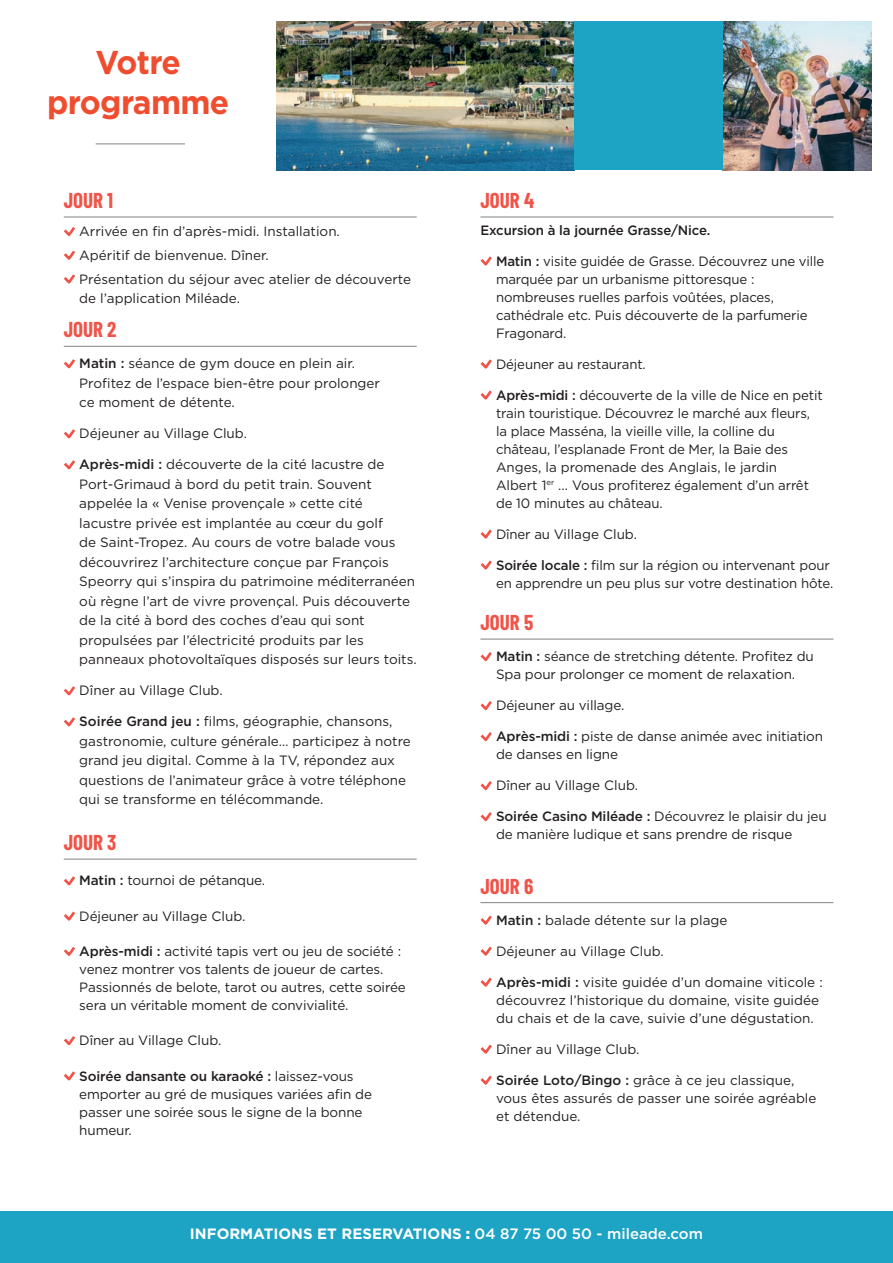
<style>
.page{position:relative;width:893px;height:1263px;background:#fff}
.page>*{position:absolute;margin:0;border:0;box-sizing:border-box;transform-origin:0 0}
.t1{font:700 33px/39px "Gotham";letter-spacing:-.02em;color:#ef4d2f;text-align:center;scale:.96 1}
.t2{font:700 21px "Barlow Condensed";color:#f05348}
.t3{font:700 15px "Gotham";color:#fff}
.t4{font:13.5px/18px "Gotham";letter-spacing:-.01em;color:#231f20}
.t5{font:500 13.5px "Gotham";letter-spacing:-.01em;color:#231f20}
.s1{font-weight:500}
.s2{font-weight:900}
</style>
<div class="page">
<img style="left:276px;top:21px;width:298px;height:149px">
<img style="left:723px;top:21px;width:149px;height:149px">
<hr style="left:64px;top:217px;width:353px;height:1px;background:#808285">
<hr style="left:64px;top:346px;width:353px;height:1px;background:#808285">
<hr style="left:64px;top:859px;width:353px;height:1px;background:#808285">
<svg style="left:64px;top:227px;width:12px;height:9px"></svg>
<svg style="left:64px;top:250px;width:12px;height:10px"></svg>
<svg style="left:64px;top:274px;width:11px;height:10px"></svg>
<svg style="left:64px;top:359px;width:12px;height:10px"></svg>
<svg style="left:64px;top:429px;width:12px;height:10px"></svg>
<svg style="left:64px;top:460px;width:12px;height:10px"></svg>
<svg style="left:64px;top:686px;width:12px;height:10px"></svg>
<svg style="left:64px;top:717px;width:12px;height:10px"></svg>
<svg style="left:64px;top:876px;width:12px;height:10px"></svg>
<svg style="left:64px;top:911px;width:12px;height:10px"></svg>
<svg style="left:64px;top:947px;width:12px;height:9px"></svg>
<svg style="left:64px;top:1036px;width:12px;height:10px"></svg>
<svg style="left:64px;top:1071px;width:11px;height:10px"></svg>
<hr style="left:480px;top:217px;width:353px;height:1px;background:#808285">
<hr style="left:480px;top:639px;width:353px;height:1px;background:#808285">
<hr style="left:480px;top:902px;width:353px;height:1px;background:#808285">
<svg style="left:480px;top:256px;width:12px;height:10px"></svg>
<svg style="left:480px;top:359px;width:12px;height:10px"></svg>
<svg style="left:480px;top:390px;width:12px;height:10px"></svg>
<svg style="left:480px;top:529px;width:12px;height:10px"></svg>
<svg style="left:480px;top:560px;width:12px;height:10px"></svg>
<svg style="left:480px;top:652px;width:12px;height:10px"></svg>
<svg style="left:480px;top:701px;width:12px;height:10px"></svg>
<svg style="left:480px;top:732px;width:12px;height:10px"></svg>
<svg style="left:480px;top:781px;width:12px;height:10px"></svg>
<svg style="left:480px;top:812px;width:12px;height:10px"></svg>
<svg style="left:480px;top:915px;width:12px;height:10px"></svg>
<svg style="left:480px;top:946px;width:12px;height:10px"></svg>
<svg style="left:480px;top:977px;width:12px;height:10px"></svg>
<svg style="left:480px;top:1044px;width:12px;height:10px"></svg>
<svg style="left:480px;top:1075px;width:12px;height:10px"></svg>
<div style="left:574px;top:21px;width:149px;height:149px;background:#1da3c3"></div>
<hr style="left:96px;top:144px;width:89px;height:1px;background:#808285">
<div style="left:0;top:1212px;width:893px;height:51px;background:#1da3c3"></div>
<h1 class="t1" style="left:47px;top:43px;width:191px">Votre programme</h1>
<h2 class="t2" style="left:64px;top:186px;width:51px">JOUR 1</h2>
<p class="t4" style="left:79px;top:219px;width:333px;line-height:23.7px">Arrivée en fin d’après-midi. Installation.<br>Apéritif de bienvenue. Dîner.<br>Présentation du séjour avec atelier de découverte</p>
<p class="t4" style="left:79px;top:289px;width:162px">de l’application Miléade.</p>
<h2 class="t2" style="left:64px;top:315px;width:54px">JOUR 2</h2>
<p class="t4" style="left:79px;top:354px;width:302px;line-height:19.5px"><span class="s1">Matin :</span> séance de gym douce en plein air.<br>Profitez de l’espace bien-être pour prolonger ce moment de détente.</p>
<p class="t4" style="left:79px;top:424px;width:169px">Déjeuner au Village Club.</p>
<p class="t4" style="left:79px;top:455px;width:339px;line-height:19.5px"><span class="s1">Après-midi :</span> découverte de la cité lacustre de Port-Grimaud à bord du petit train. Souvent appelée la « Venise provençale » cette cité lacustre privée est implantée au cœur du golf<br>de Saint-Tropez. Au cours de votre balade vous découvrirez l’architecture conçue par François Speorry qui s’inspira du patrimoine méditerranéen où règne l’art de vivre provençal. Puis découverte de la cité à bord des coches d’eau qui sont propulsées par l’électricité produits par les panneaux photovoltaïques disposés sur leurs toits.</p>
<p class="t4" style="left:79px;top:681px;width:145px">Dîner au Village Club.</p>
<p class="t4" style="left:79px;top:712px;width:333px;line-height:19.5px"><span class="s1">Soirée Grand jeu :</span> films, géographie, chansons, gastronomie, culture générale… participez à notre grand jeu digital. Comme à la TV, répondez aux questions de l’animateur grâce à votre téléphone qui se transforme en télécommande.</p>
<h2 class="t2" style="left:64px;top:828px;width:54px">JOUR 3</h2>
<p class="t4" style="left:79px;top:871px;width:187px"><span class="s1">Matin :</span> tournoi de pétanque.</p>
<p class="t4" style="left:79px;top:907px;width:168px">Déjeuner au Village Club.</p>
<p class="t4" style="left:79px;top:942px;width:328px"><span class="s1">Après-midi :</span> activité tapis vert ou jeu de société : venez montrer vos talents de joueur de cartes.<br>Passionnés de belote, tarot ou autres, cette soirée sera un véritable moment de convivialité.</p>
<p class="t4" style="left:79px;top:1031px;width:144px">Dîner au Village Club.</p>
<p class="t4" style="left:79px;top:1066px;width:294px"><span class="s1">Soirée dansante ou karaoké :</span> laissez-vous emporter au gré de musiques variées afin de passer une soirée sous le signe de la bonne humeur.</p>
<h2 class="t2" style="left:480px;top:186px;width:55px">JOUR 4</h2>
<p class="t5" style="left:480px;top:221px;width:231px">Excursion à la journée Grasse/Nice.</p>
<p class="t4" style="left:496px;top:252px;width:330px"><span class="s1">Matin :</span> visite guidée de Grasse. Découvrez une ville marquée par un urbanisme pittoresque : nombreuses ruelles parfois voûtées, places, cathédrale etc. Puis découverte de la parfumerie Fragonard.</p>
<p class="t4" style="left:496px;top:355px;width:151px">Déjeuner au restaurant.</p>
<p class="t4" style="left:496px;top:386px;width:328px"><span class="s1">Après-midi :</span> découverte de la ville de Nice en petit train touristique. Découvrez le marché aux fleurs, la place Masséna, la vieille ville, la colline du château, l’esplanade Front de Mer, la Baie des Anges, la promenade des Anglais, le jardin<br>Albert 1<sup>er</sup> ... Vous profiterez également d’un arrêt de 10 minutes au château.</p>
<p class="t4" style="left:496px;top:525px;width:143px">Dîner au Village Club.</p>
<p class="t4" style="left:496px;top:556px;width:339px"><span class="s1">Soirée locale :</span> film sur la région ou intervenant pour en apprendre un peu plus sur votre destination hôte.</p>
<h2 class="t2" style="left:480px;top:608px;width:54px">JOUR 5</h2>
<p class="t4" style="left:496px;top:647px;width:319px"><span class="s1">Matin :</span> séance de stretching détente. Profitez du<br>Spa pour prolonger ce moment de relaxation.</p>
<p class="t4" style="left:496px;top:696px;width:130px">Déjeuner au village.</p>
<p class="t4" style="left:496px;top:727px;width:329px"><span class="s1">Après-midi :</span> piste de danse animée avec initiation de danses en ligne</p>
<p class="t4" style="left:496px;top:776px;width:144px">Dîner au Village Club.</p>
<p class="t4" style="left:496px;top:807px;width:332px"><span class="s1">Soirée Casino Miléade :</span> Découvrez le plaisir du jeu de manière ludique et sans prendre de risque</p>
<h2 class="t2" style="left:480px;top:871px;width:54px">JOUR 6</h2>
<p class="t4" style="left:496px;top:911px;width:233px"><span class="s1">Matin :</span> balade détente sur la plage</p>
<p class="t4" style="left:496px;top:942px;width:169px">Déjeuner au Village Club.</p>
<p class="t4" style="left:496px;top:973px;width:328px"><span class="s1">Après-midi :</span> visite guidée d’un domaine viticole : découvrez l’historique du domaine, visite guidée du chais et de la cave, suivie d’une dégustation.</p>
<p class="t4" style="left:496px;top:1040px;width:145px">Dîner au Village Club.</p>
<p class="t4" style="left:496px;top:1071px;width:322px"><span class="s1">Soirée Loto/Bingo :</span> grâce à ce jeu classique, vous êtes assurés de passer une soirée agréable et détendue.</p>
<p class="t3" style="left:190px;top:1223px;width:515px">INFORMATIONS ET RESERVATIONS <span class="s2">:</span> <span class="s1">04 87 75 00 50 - mileade.com</span></p>
</div>
